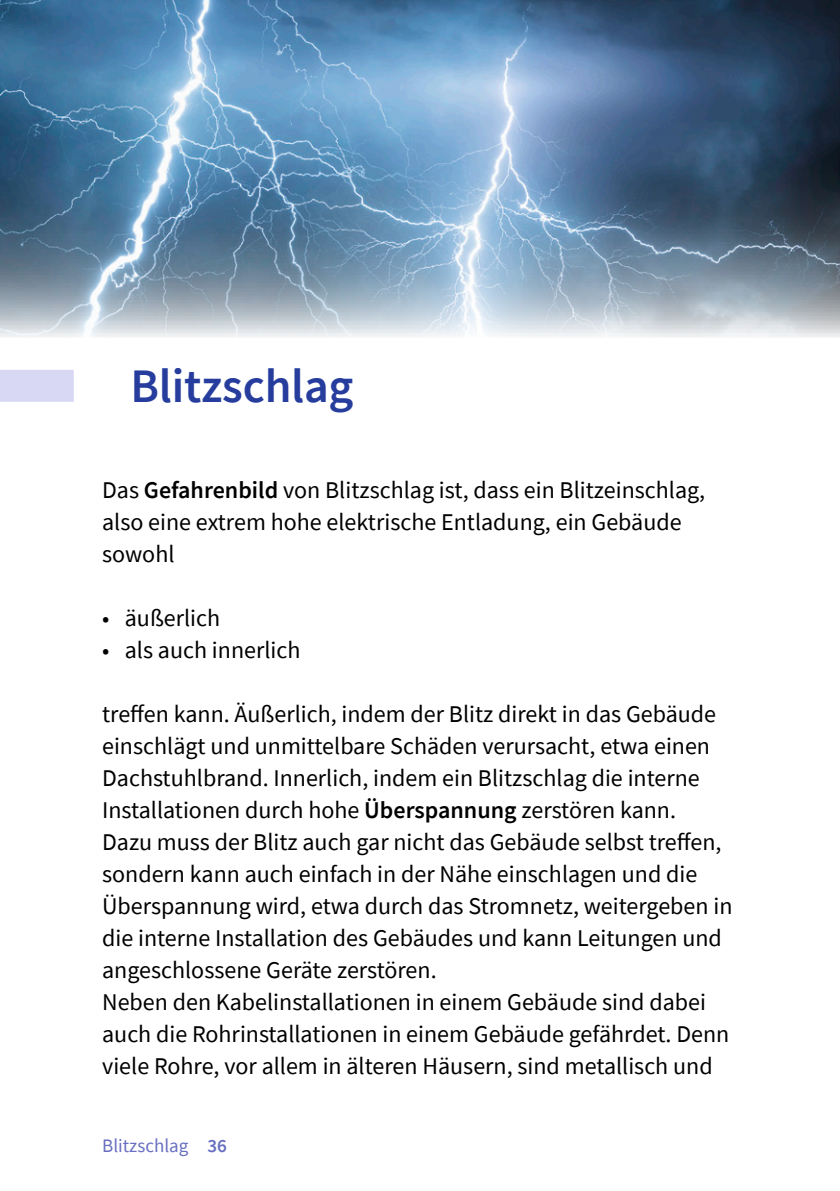
<style>
.page{position:relative;width:840px;height:1191px;background:#fff}
.page>*{position:absolute;margin:0;border:0;box-sizing:border-box;transform-origin:0 0}
.t1{font:600 48px "Source Sans Pro";letter-spacing:-.005em;color:#263d9d}
.t2{font:24px/32px "Source Sans Pro";color:#000}
.t3{font:19px "Source Sans Pro";color:#686fc0}
.s1{font-weight:600}
</style>
<div class="page">
<div style="left:0;top:370px;width:74px;height:32px;background:#d8d8f5"></div>
<img style="left:0;top:0;width:839px;height:337px">
<h1 class="t1" style="left:130px;top:354px;width:224px">Blitzschlag</h1>
<p class="t2" style="left:102px;top:474px;width:604px">Das <span class="s1">Gefahrenbild</span> von Blitzschlag ist, dass ein Blitzeinschlag, also eine extrem hohe elektrische Entladung, ein Gebäude sowohl</p>
<p class="t2" style="left:102px;top:602px;width:119px">• äußerlich</p>
<p class="t2" style="left:102px;top:634px;width:200px">• als auch innerlich</p>
<p class="t2" style="left:102px;top:698px;width:631px">treffen kann. Äußerlich, indem der Blitz direkt in das Gebäude einschlägt und unmittelbare Schäden verursacht, etwa einen Dachstuhlbrand. Innerlich, indem ein Blitzschlag die interne Installationen durch hohe <span class="s1">Überspannung</span> zerstören kann.<br>Dazu muss der Blitz auch gar nicht das Gebäude selbst treffen, sondern kann auch einfach in der Nähe einschlagen und die Überspannung wird, etwa durch das Stromnetz, weitergeben in die interne Installation des Gebäudes und kann Leitungen und angeschlossene Geräte zerstören.<br>Neben den Kabelinstallationen in einem Gebäude sind dabei auch die Rohrinstallationen in einem Gebäude gefährdet. Denn viele Rohre, vor allem in älteren Häusern, sind metallisch und</p>
<p class="t3" style="left:102px;top:1134px;width:126px">Blitzschlag <span class="s1">36</span></p>
</div>
